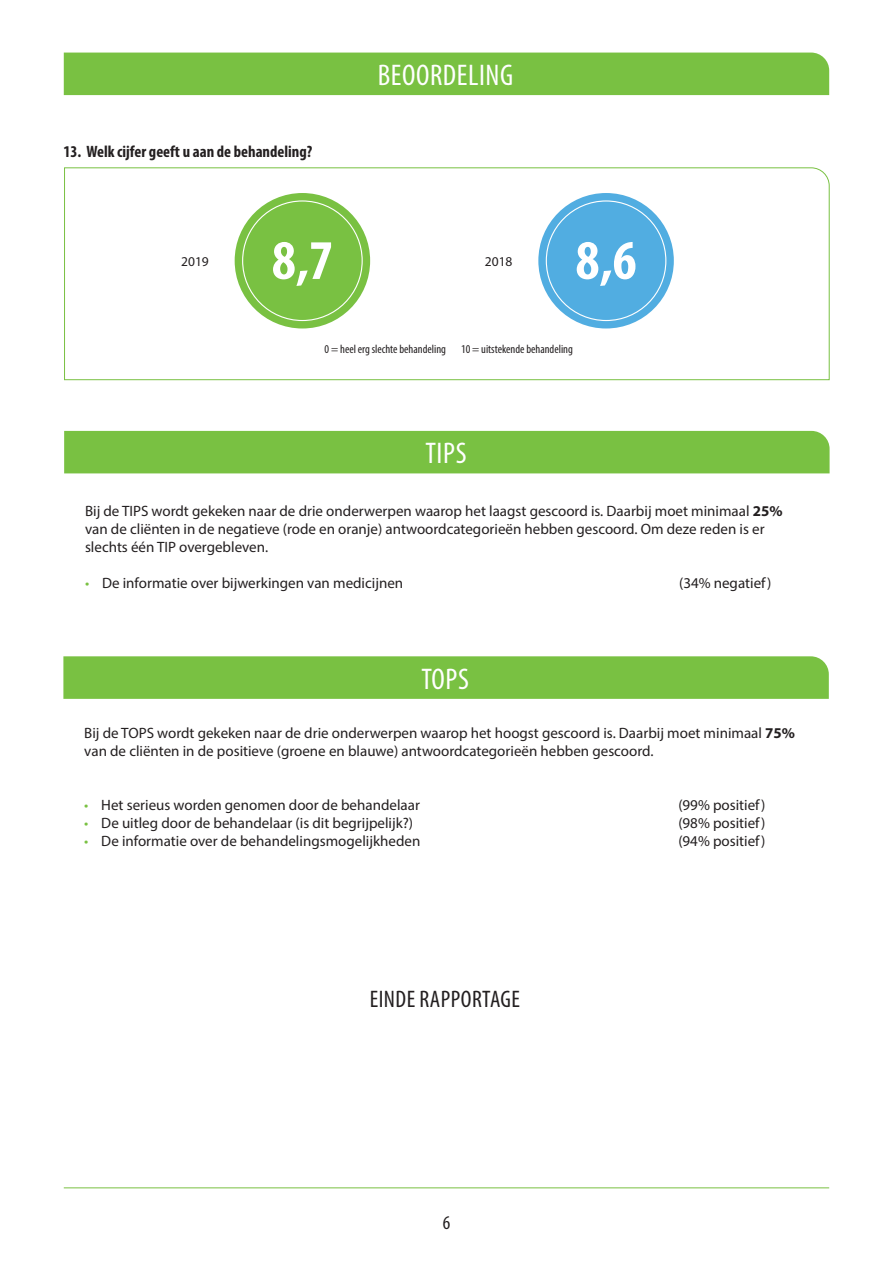
<style>
.page{position:relative;width:893px;height:1263px;background:#fff}
.page>*{position:absolute;margin:0;border:0;box-sizing:border-box;transform-origin:0 0}
.t1{font:700 condensed 56.25px "Myriad Pro";color:#fff}
.t2{font:condensed 30px "Myriad Pro";letter-spacing:.02em;color:#fff}
.t3{font:condensed 24px "Myriad Pro";letter-spacing:.02em;color:#231f20}
.t4{font:condensed 19.5px "Myriad Pro";color:#231f20}
.t5{font:700 condensed 16.5px "Myriad Pro";color:#231f20}
.t6{font:15px/18px "Myriad Pro";color:#231f20}
.t7{font:13.5px "Myriad Pro";color:#231f20}
.t8{font:condensed 12px "Myriad Pro";color:#231f20}
.s1{font-weight:700}
.s2{color:#79c142}
</style>
<div class="page">
<hr style="left:64px;top:1187px;width:765px;height:1px;background:#79c142">
<div style="left:64px;top:53px;width:765px;height:42px;background:#79c142"></div>
<svg style="left:64px;top:167px;width:766px;height:213px"></svg>
<div style="left:64px;top:431px;width:766px;height:42px;background:#79c142"></div>
<div style="left:63px;top:656px;width:766px;height:43px;background:#79c142"></div>
<div style="left:235px;top:193px;width:135px;height:135px;background:#79c142;border-radius:50%"></div>
<div style="left:538px;top:193px;width:136px;height:135px;background:#51ade1;border-radius:50%"></div>
<p class="t5" style="left:63px;top:141px;width:250px">13. Welk cijfer geeft u aan de behandeling?</p>
<p class="t7" style="left:181px;top:253px;width:29px">2019</p>
<h1 class="t1" style="left:272px;top:225px;width:63px">8,7</h1>
<h2 class="t2" style="left:378px;top:57px;width:137px">BEOORDELING</h2>
<p class="t7" style="left:485px;top:253px;width:29px">2018</p>
<h1 class="t1" style="left:576px;top:225px;width:63px">8,6</h1>
<p class="t8" style="left:325px;top:341px;width:123px">0 = heel erg slechte behandeling</p>
<p class="t8" style="left:461px;top:341px;width:113px">10 = uitstekende behandeling</p>
<h2 class="t2" style="left:425px;top:435px;width:43px">TIPS</h2>
<p class="t6" style="left:85px;top:502px;width:699px">Bij de TIPS wordt gekeken naar de drie onderwerpen waarop het laagst gescoord is. Daarbij moet minimaal <span class="s1">25% </span>van de cliënten in de negatieve (rode en oranje) antwoordcategorieën hebben gescoord. Om deze reden is er slechts één TIP overgebleven.</p>
<p class="t6" style="left:85px;top:574px;width:320px"><span class="s2">•</span> De informatie over bijwerkingen van medicijnen</p>
<p class="t6" style="left:679px;top:574px;width:94px">(34% negatief)</p>
<h2 class="t2" style="left:421px;top:661px;width:49px">TOPS</h2>
<p class="t6" style="left:84px;top:724px;width:712px">Bij de TOPS wordt gekeken naar de drie onderwerpen waarop het hoogst gescoord is. Daarbij moet minimaal <span class="s1">75% </span>van de cliënten in de positieve (groene en blauwe) antwoordcategorieën hebben gescoord.</p>
<p class="t6" style="left:84px;top:796px;width:337px"><span class="s2">•</span> Het serieus worden genomen door de behandelaar</p>
<p class="t6" style="left:678px;top:796px;width:89px">(99% positief)</p>
<p class="t6" style="left:84px;top:814px;width:330px"><span class="s2">•</span> De uitleg door de behandelaar (is dit begrijpelijk?)</p>
<p class="t6" style="left:678px;top:814px;width:89px">(98% positief)</p>
<p class="t6" style="left:84px;top:832px;width:338px"><span class="s2">•</span> De informatie over de behandelingsmogelijkheden</p>
<p class="t6" style="left:678px;top:832px;width:89px">(94% positief)</p>
<h3 class="t3" style="left:370px;top:984px;width:152px">EINDE RAPPORTAGE</h3>
<h3 class="t4" style="left:443px;top:1210px;width:9px">6</h3>
</div>
